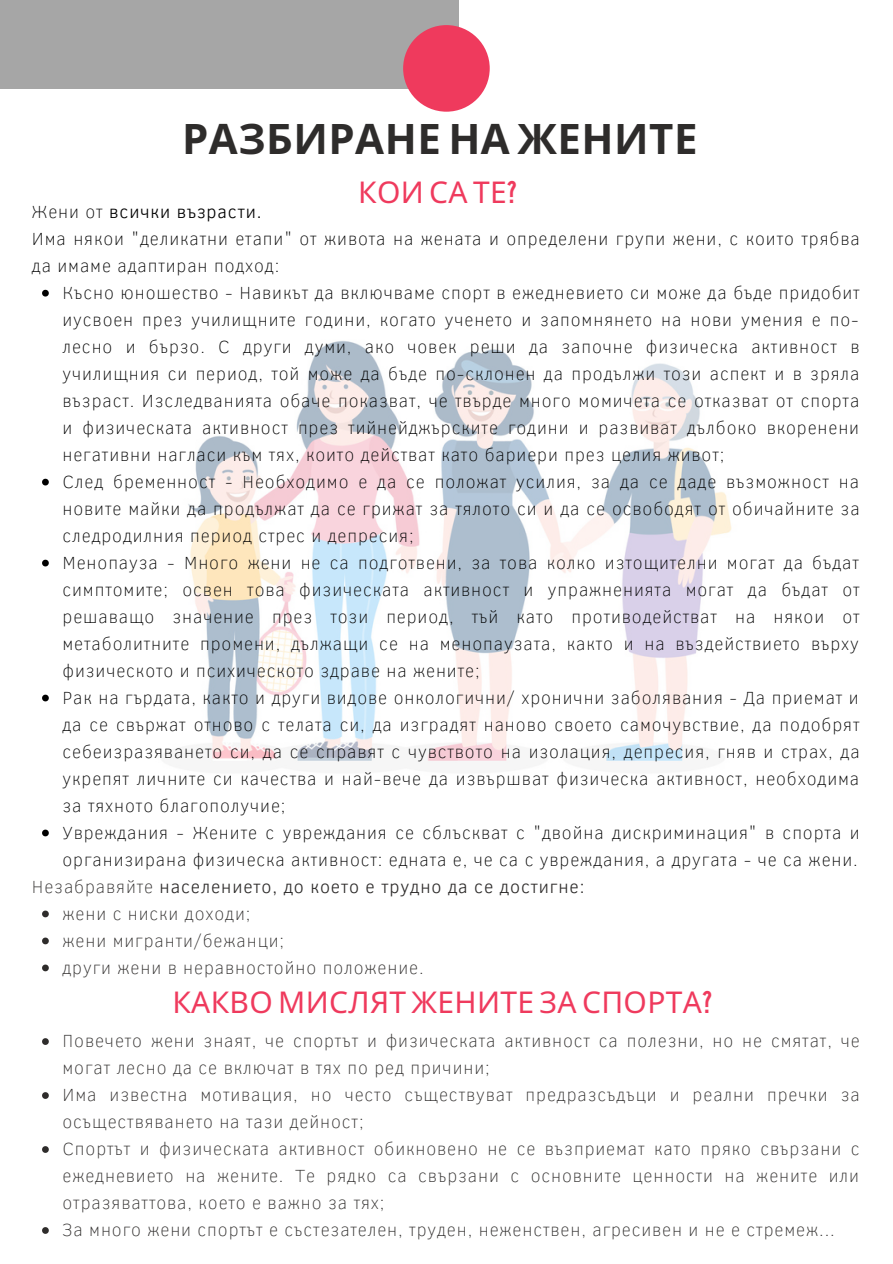
<style>
.page{position:relative;width:893px;height:1264px;background:#fff}
.page>*{position:absolute;margin:0;border:0;box-sizing:border-box;transform-origin:0 0}
.t1{font:700 42px "Noto Sans";letter-spacing:.01em;color:#2e2c2b}
.t2{font:30px "Noto Sans";letter-spacing:.01em;color:#ef3a5d}
.t3{font:100 18px/27px "Clear Sans";letter-spacing:.05em;color:#000}
.t4{font:100 18px/27px "Clear Sans";letter-spacing:.05em;color:#2e2c2b}
.t5{font:300 18px "Clear Sans";letter-spacing:.05em;color:#2e2c2b}
.s1{font-family:"League Gothic"}
.s2{font-weight:300}
.s3{font-weight:100}
</style>
<div class="page">
<div style="left:0;top:0;width:459px;height:89px;background:#a6a6a6"></div>
<div style="left:403px;top:25px;width:86px;height:87px;background:#ef3a5d;border-radius:50%"></div>
<img style="left:188px;top:341px;width:544px;height:422px">
<svg style="left:42px;top:290px;width:7px;height:6px"></svg>
<svg style="left:42px;top:479px;width:7px;height:6px"></svg>
<svg style="left:42px;top:559px;width:7px;height:7px"></svg>
<svg style="left:42px;top:694px;width:7px;height:7px"></svg>
<svg style="left:42px;top:829px;width:7px;height:7px"></svg>
<svg style="left:42px;top:910px;width:7px;height:7px"></svg>
<svg style="left:42px;top:937px;width:7px;height:7px"></svg>
<svg style="left:42px;top:964px;width:7px;height:7px"></svg>
<svg style="left:42px;top:1038px;width:7px;height:6px"></svg>
<svg style="left:42px;top:1092px;width:7px;height:6px"></svg>
<svg style="left:42px;top:1146px;width:7px;height:6px"></svg>
<svg style="left:42px;top:1227px;width:7px;height:6px"></svg>
<h1 class="t1" style="left:182px;top:109px;width:517px">РАЗБИРАНЕ НА ЖЕНИТЕ</h1>
<h2 class="t2" style="left:358px;top:171px;width:160px">КОИ СА ТЕ<span class="s1">?</span></h2>
<p class="t3" style="left:32px;top:197px;width:829px">Жени от <span class="s2">всички възрасти.<br></span>Има някои "деликатни етапи" от живота на жената и определени групи жени, с които трябва да имаме адаптиран подход:</p>
<p class="t3" style="left:62px;top:278px;width:798px">Късно юношество - Навикът да включваме спорт в ежедневието си може да бъде придобит иусвоен през училищните години, когато ученето и запомнянето на нови умения е по&shy;лесно и бързо. С други думи, ако човек реши да започне физическа активност в училищния си период, той може да бъде по-склонен да продължи този аспект и в зряла възраст. Изследванията обаче показват, че твърде много момичета се отказват от спорта и физическата активност през тийнейджърските години и развиват дълбоко вкоренени негативни нагласи към тях, които действат като бариери през целия живот;<br>След бременност - Необходимо е да се положат усилия, за да се даде възможност на новите майки да продължат да се грижат за тялото си и да се освободят от обичайните за следродилния период стрес и депресия;<br>Менопауза - Много жени не са подготвени, за това колко изтощителни могат да бъдат симптомите; освен това физическата активност и упражненията могат да бъдат от решаващо значение през този период, тъй като противодействат на някои от метаболитните промени, дължащи се на менопаузата, както и на въздействието върху физическото и психическото здраве на жените;<br>Рак на гърдата, както и други видове онкологични/ хронични заболявания - Да приемат и да се свържат отново с телата си, да изградят наново своето самочувствие, да подобрят себеизразяването си, да се справят с чувството на изолация, депресия, гняв и страх, да укрепят личните си качества и най-вече да извършват физическа активност, необходима за тяхното благополучие;<br>Увреждания - Жените с увреждания се сблъскват с "двойна дискриминация" в спорта и организирана физическа активност: едната е, че са с увреждания, а другата - че са жени.</p>
<p class="t5" style="left:32px;top:873px;width:554px"><span class="s3">Незабравяйте</span> населението, до което е трудно да се достигне:</p>
<p class="t4" style="left:62px;top:898px;width:362px">жени с ниски доходи;<br>жени мигранти/бежанци;<br>други жени в неравностойно положение.</p>
<h2 class="t2" style="left:172px;top:981px;width:541px">КАКВО МИСЛЯТ ЖЕНИТЕ ЗА СПОРТА<span class="s1">?</span></h2>
<p class="t4" style="left:62px;top:1026px;width:798px">Повечето жени знаят, че спортът и физическата активност са полезни, но не смятат, че могат лесно да се включат в тях по ред причини;<br>Има известна мотивация, но често съществуват предразсъдъци и реални пречки за осъществяването на тази дейност;<br>Спортът и физическата активност обикновено не се възприемат като пряко свързани с ежедневието на жените. Те рядко са свързани с основните ценности на жените или отразяваттова, което е важно за тях;<br>За много жени спортът е състезателен, труден, неженствен, агресивен и не е стремеж...</p>
</div>
